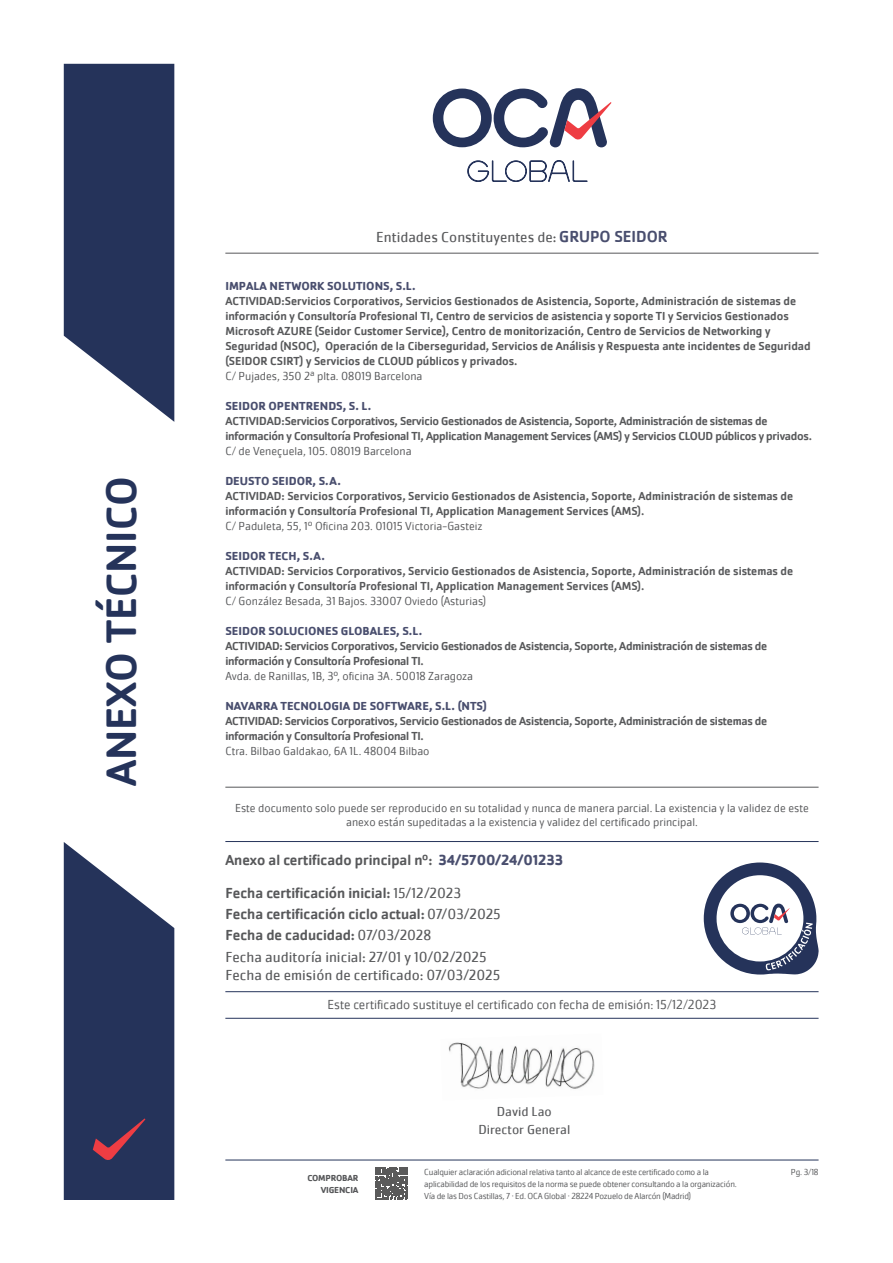
<style>
.page{position:relative;width:893px;height:1263px;background:#fff}
.page>*{position:absolute;margin:0;border:0;box-sizing:border-box;transform-origin:0 0}
.t1{font:500 43.95px "Cachet Pro";color:#25335a}
.t2{font:500 15px "Cachet Pro";color:#57585a}
.t3{font:15px "Cachet Pro";color:#57585a}
.t4{font:300 13.5px "Cachet Pro";color:#57585a}
.t5{font:13.5px "Cachet Pro";color:#57585a}
.t6{font:500 12px/15px "Cachet Pro";color:#57585a}
.t7{font:500 12px/15px "Cachet Pro";letter-spacing:-.02em;color:#57585a}
.t8{font:300 12px/14.4px "Cachet Pro";color:#57585a;text-align:center}
.t9{font:700 12px "Cachet Pro";color:#494e6e}
.t10{font:300 9px/12px "Cachet Pro";letter-spacing:-.02em;color:#57585a}
.t11{font:700 9px/12px "Cachet Pro";letter-spacing:-.02em;color:#57585a;text-align:right}
.s1{font-size:13.5px}
.s2{font-weight:500;font-size:16.5px;color:#494e6e}
.s3{font-weight:700;color:#494e6e}
.s4{font-weight:400}
</style>
<div class="page">
<svg style="left:433px;top:88px;width:179px;height:59px"></svg>
<svg style="left:467px;top:160px;width:121px;height:22px"></svg>
<svg style="left:64px;top:64px;width:110px;height:358px;background:#3f4b6d"></svg>
<svg style="left:64px;top:842px;width:110px;height:358px;background:#414b6d"></svg>
<svg style="left:375px;top:1167px;width:32px;height:32px"></svg>
<hr style="left:225px;top:841px;width:594px;height:1px;background:#25335a">
<hr style="left:225px;top:1160px;width:594px;height:1px;background:#25335a">
<hr style="left:225px;top:787px;width:594px;height:1px;background:#57585a">
<hr style="left:225px;top:253px;width:594px;height:1px;background:#57585a">
<hr style="left:225px;top:991px;width:594px;height:1px;background:#25335a">
<svg style="left:704px;top:862px;width:115px;height:112px"></svg>
<img style="left:448px;top:1042px;width:147px;height:47px">
<hr style="left:225px;top:1018px;width:594px;height:1px;background:#25335a">
<p class="t1" style="left:96px;top:786px;width:311px;rotate:-90deg">ANEXO TÉCNICO</p>
<p class="t3" style="left:376px;top:228px;width:293px">Entidades Constituyentes de<span class="s1">:</span> <span class="s2">GRUPO SEIDOR</span></p>
<p class="t9" style="left:225px;top:278px;width:192px">IMPALA NETWORK SOLUTIONS, S.L.</p>
<p class="t6" style="left:225px;top:293px;width:587px">ACTIVIDAD:Servicios Corporativos, Servicios Gestionados de Asistencia, Soporte, Administración de sistemas de información y Consultoría Profesional TI, Centro de servicios de asistencia y soporte TI y Servicios Gestionados Microsoft AZURE (Seidor Customer Service), Centro de monitorización, Centro de Servicios de Networking y Seguridad (NSOC), Operación de la Ciberseguridad, Servicios de Análisis y Respuesta ante incidentes de Seguridad (SEIDOR CSIRT) y Servicios de CLOUD públicos y privados.</p>
<p class="t8" style="left:225px;top:369px;width:199px">C/ Pujades, 350 2ª plta. 08019 Barcelona</p>
<p class="t9" style="left:225px;top:398px;width:148px">SEIDOR OPENTRENDS, S. L.</p>
<p class="t7" style="left:225px;top:413px;width:588px">ACTIVIDAD:Servicios Corporativos, Servicio Gestionados de Asistencia, Soporte, Administración de sistemas de información y Consultoría Profesional TI, Application Management Services (AMS) y Servicios CLOUD públicos y privados.</p>
<p class="t8" style="left:225px;top:444px;width:188px">C/ de Veneçuela, 105. 08019 Barcelona</p>
<p class="t9" style="left:225px;top:473px;width:117px">DEUSTO SEIDOR, S.A.</p>
<p class="t6" style="left:225px;top:488px;width:569px">ACTIVIDAD: Servicios Corporativos, Servicio Gestionados de Asistencia, Soporte, Administración de sistemas de información y Consultoría Profesional TI, Application Management Services (AMS).</p>
<p class="t8" style="left:225px;top:519px;width:259px">C/ Paduleta, 55, 1º Oficina 203. 01015 Victoria-Gasteiz</p>
<p class="t9" style="left:225px;top:548px;width:101px">SEIDOR TECH, S.A.</p>
<p class="t6" style="left:225px;top:563px;width:569px">ACTIVIDAD: Servicios Corporativos, Servicio Gestionados de Asistencia, Soporte, Administración de sistemas de información y Consultoría Profesional TI, Application Management Services (AMS).</p>
<p class="t8" style="left:225px;top:594px;width:262px">C/ González Besada, 31 Bajos. 33007 Oviedo (Asturias)</p>
<p class="t9" style="left:225px;top:623px;width:198px">SEIDOR SOLUCIONES GLOBALES, S.L.</p>
<p class="t7" style="left:225px;top:638px;width:543px">ACTIVIDAD: Servicios Corporativos, Servicio Gestionados de Asistencia, Soporte, Administración de sistemas de información y Consultoría Profesional TI.</p>
<p class="t8" style="left:225px;top:669px;width:249px">Avda. de Ranillas, 1B, 3º, oficina 3A. 50018 Zaragoza</p>
<p class="t9" style="left:225px;top:698px;width:263px">NAVARRA TECNOLOGIA DE SOFTWARE, S.L. (NTS)</p>
<p class="t7" style="left:225px;top:713px;width:543px">ACTIVIDAD: Servicios Corporativos, Servicio Gestionados de Asistencia, Soporte, Administración de sistemas de información y Consultoría Profesional TI.</p>
<p class="t8" style="left:225px;top:744px;width:206px">Ctra. Bilbao Galdakao, 6A 1L. 48004 Bilbao</p>
<p class="t8" style="left:235px;top:800px;width:575px">Este documento solo puede ser reproducido en su totalidad y nunca de manera parcial. La existencia y la validez de este anexo están supeditadas a la existencia y validez del certificado principal.</p>
<p class="t2" style="left:225px;top:851px;width:339px">Anexo al certificado principal nº: <span class="s3">34/5700/24/01233</span></p>
<p class="t2" style="left:225px;top:884px;width:237px">Fecha certificación inicial: <span class="s4">15/12/2023</span></p>
<p class="t2" style="left:225px;top:905px;width:277px">Fecha certificación ciclo actual:<span class="s4">07/03/2025</span></p>
<p class="t2" style="left:225px;top:926px;width:208px">Fecha de caducidad: <span class="s4">07/03/2028</span></p>
<p class="t3" style="left:225px;top:947px;width:263px">Fecha auditoría inicial: 27/01 y 10/02/2025</p>
<p class="t3" style="left:225px;top:965px;width:276px">Fecha de emisión de certificado: 07/03/2025</p>
<p class="t4" style="left:328px;top:997px;width:390px">Este certificado sustituye el certificado con fecha de emisión: 15/12/2023</p>
<p class="t5" style="left:497px;top:1104px;width:56px">David Lao</p>
<p class="t11" style="left:307px;top:1171px;width:53px">COMPROBAR<br>VIGENCIA</p>
<p class="t5" style="left:478px;top:1121px;width:93px">Director General</p>
<p class="t10" style="left:424px;top:1166px;width:286px">Cualquier aclaración adicional relativa tanto al alcance de este certificado como a la</p>
<p class="t10" style="left:791px;top:1166px;width:29px">Pg. 3/18</p>
<p class="t10" style="left:424px;top:1178px;width:314px">aplicabilidad de los requisitos de la norma se puede obtener consultando a la organización.<br>Vía de las Dos Castillas, 7 · Ed. OCA Global · 28224 Pozuelo de Alarcón (Madrid)</p>
</div>
